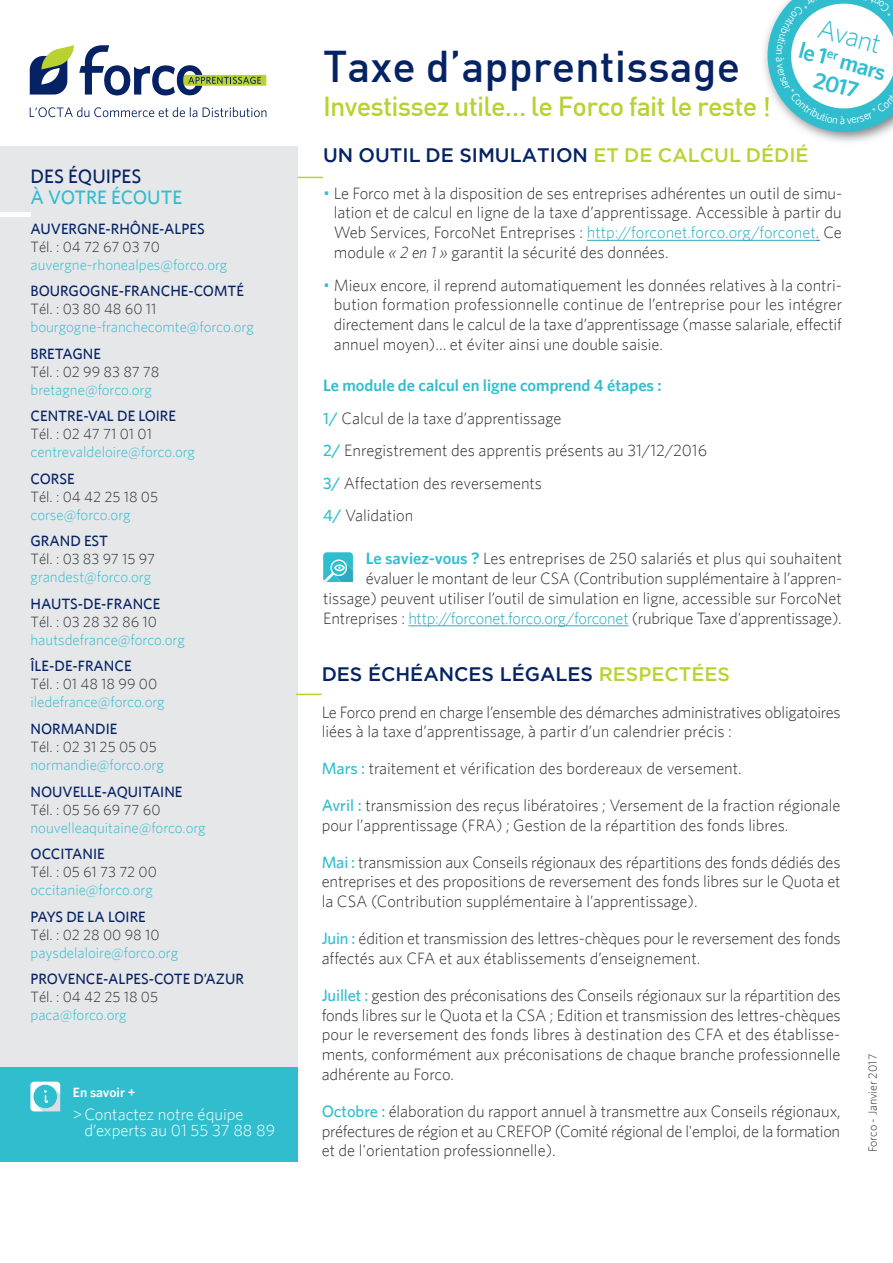
<style>
.page{position:relative;width:893px;height:1263px;background:#fff}
.page>*{position:absolute;margin:0;border:0;box-sizing:border-box;transform-origin:0 0}
.t1{font:500 43.5px "DIN";color:#052264}
.t2{font:300 27.75px "Whitney";color:#30becf}
.t3{font:500 27px "DIN";letter-spacing:-.03em;color:#bad132}
.t4{font:600 22.8px/24.5px "Whitney";color:#30becf;text-align:center}
.t5{font:500 19.5px "Gotham";color:#052264}
.t6{font:500 19.5px "Whitney";color:#30becf}
.t7{font:500 19.5px "Whitney";color:#052264}
.t8{font:300 16.5px/19.8px "Whitney";color:#312f30;text-align:justify}
.t9{font:300 16.5px/16.5px "Whitney";color:#fff}
.t10{font:300 15px "Whitney";color:#30becf}
.t11{font:300 15px "Whitney";color:#312f30}
.t12{font:500 15px "Whitney";color:#052264}
.t13{font:600 13.5px "Whitney";color:#fff}
.t14{font:300 12px "Whitney";color:#312f30}
.s1{color:#bad132}
.s2{color:#30becf}
.s3{color:#2cacbe}
.s4{color:#175d9e}
.s5{font-style:italic}
.s6{font-weight:600;color:#30becf}
.s7{font-weight:500;color:#30becf}
</style>
<div class="page">
<hr style="left:408px;top:625px;width:220px;height:1px;background:#2cacbe">
<svg style="left:323px;top:552px;width:30px;height:30px"></svg>
<div style="left:334px;top:564px;width:11px;height:7px;border:2px solid #fff;border-radius:50%"></div>
<div style="left:0;top:1066px;width:298px;height:96px;background:#30becf"></div>
<svg style="left:30px;top:1082px;width:30px;height:29px"></svg>
<div style="left:0;top:146px;width:298px;height:921px;background:#e6e7e9"></div>
<hr style="left:587px;top:240px;width:229px;height:1px;background:#2cacbe">
<hr style="left:0;top:213px;width:31px;height:4px;background:#fff">
<svg style="left:298px;top:177px;width:25px;height:1px"></svg>
<svg style="left:30px;top:45px;width:236px;height:51px"></svg>
<svg style="left:30px;top:107px;width:167px;height:10px"></svg>
<svg style="left:203px;top:107px;width:63px;height:10px"></svg>
<svg style="left:296px;top:694px;width:26px;height:1px"></svg>
<img style="left:768px;top:144px;width:38px;height:2px">
<svg style="left:764px;top:0;width:129px;height:142px"></svg>
<p class="t7" style="left:31px;top:164px;width:112px">DES ÉQUIPES</p>
<p class="t6" style="left:31px;top:185px;width:153px">À VOTRE ÉCOUTE</p>
<p class="t12" style="left:31px;top:220px;width:176px">AUVERGNE-RHÔNE-ALPES</p>
<p class="t11" style="left:31px;top:238px;width:131px">Tél. : 04 72 67 03 70</p>
<p class="t10" style="left:31px;top:256px;width:198px">auvergne-rhonealpes@forco.org</p>
<p class="t12" style="left:31px;top:282px;width:215px">BOURGOGNE-FRANCHE-COMTÉ</p>
<p class="t11" style="left:31px;top:300px;width:128px">Tél. : 03 80 48 60 11</p>
<p class="t10" style="left:31px;top:318px;width:225px">bourgogne-franchecomte@forco.org</p>
<p class="t12" style="left:31px;top:345px;width:72px">BRETAGNE</p>
<p class="t11" style="left:31px;top:363px;width:130px">Tél. : 02 99 83 87 78</p>
<p class="t10" style="left:31px;top:381px;width:123px">bretagne@forco.org</p>
<p class="t12" style="left:31px;top:407px;width:147px">CENTRE-VAL DE LOIRE</p>
<p class="t11" style="left:31px;top:425px;width:123px">Tél. : 02 47 71 01 01</p>
<p class="t10" style="left:31px;top:443px;width:166px">centrevaldeloire@forco.org</p>
<p class="t12" style="left:31px;top:470px;width:46px">CORSE</p>
<p class="t11" style="left:31px;top:488px;width:129px">Tél. : 04 42 25 18 05</p>
<p class="t10" style="left:31px;top:506px;width:102px">corse@forco.org</p>
<p class="t12" style="left:31px;top:532px;width:79px">GRAND EST</p>
<p class="t11" style="left:31px;top:550px;width:126px">Tél. : 03 83 97 15 97</p>
<p class="t10" style="left:31px;top:568px;width:122px">grandest@forco.org</p>
<p class="t12" style="left:31px;top:595px;width:131px">HAUTS-DE-FRANCE</p>
<p class="t11" style="left:31px;top:613px;width:128px">Tél. : 03 28 32 86 10</p>
<p class="t10" style="left:31px;top:631px;width:156px">hautsdefrance@forco.org</p>
<p class="t12" style="left:31px;top:657px;width:103px">ÎLE-DE-FRANCE</p>
<p class="t11" style="left:31px;top:675px;width:128px">Tél. : 01 48 18 99 00</p>
<p class="t10" style="left:31px;top:693px;width:136px">iledefrance@forco.org</p>
<p class="t12" style="left:31px;top:720px;width:88px">NORMANDIE</p>
<p class="t11" style="left:31px;top:738px;width:128px">Tél. : 02 31 25 05 05</p>
<p class="t10" style="left:31px;top:756px;width:135px">normandie@forco.org</p>
<p class="t12" style="left:31px;top:782px;width:153px">NOUVELLE-AQUITAINE</p>
<p class="t11" style="left:31px;top:800px;width:132px">Tél. : 05 56 69 77 60</p>
<p class="t10" style="left:31px;top:818px;width:177px">nouvelleaquitaine@forco.org</p>
<p class="t12" style="left:31px;top:845px;width:76px">OCCITANIE</p>
<p class="t11" style="left:31px;top:863px;width:128px">Tél. : 05 61 73 72 00</p>
<p class="t10" style="left:31px;top:881px;width:124px">occitanie@forco.org</p>
<p class="t12" style="left:31px;top:907px;width:117px">PAYS DE LA LOIRE</p>
<p class="t11" style="left:31px;top:926px;width:131px">Tél. : 02 28 00 98 10</p>
<p class="t10" style="left:31px;top:944px;width:149px">paysdelaloire@forco.org</p>
<p class="t12" style="left:31px;top:970px;width:215px">PROVENCE-ALPES-COTE D’AZUR</p>
<p class="t11" style="left:31px;top:988px;width:129px">Tél. : 04 42 25 18 05</p>
<p class="t10" style="left:31px;top:1006px;width:98px">paca@forco.org</p>
<p class="t13" style="left:73px;top:1084px;width:64px">En savoir +</p>
<p class="t9" style="left:84px;top:1105px;width:192px;text-indent:-11px">&gt; Contactez notre équipe d’experts au 01 55 37 88 89</p>
<h1 class="t1" style="left:323px;top:38px;width:418px">Taxe d’apprentissage</h1>
<h3 class="t3" style="left:323px;top:89px;width:449px">Investissez utile… le Forco fait le reste !</h3>
<h2 class="t2" style="left:822px;top:12px;width:66px;rotate:15deg">Avant</h2>
<h3 class="t4" style="left:803px;top:37px;width:91px;rotate:15deg">le 1<sup>er</sup> mars<br>2017</h3>
<p class="t5" style="left:323px;top:142px;width:487px">UN OUTIL DE SIMULATION <span class="s1">ET DE CALCUL DÉDIÉ</span></p>
<p class="t8" style="left:334px;top:183px;width:510px;text-indent:-11px"><span class="s2">•</span> Le Forco met à la disposition de ses entreprises adhérentes un outil de simu&shy;lation et de calcul en ligne de la taxe d’apprentissage. Accessible à partir du Web Services, ForcoNet Entreprises : <span class="s3">http://forconet.forco.org/forconet</span><span class="s4">.</span> Ce module <span class="s5">« 2 en 1 »</span> garantit la sécurité des données.</p>
<p class="t8" style="left:334px;top:275px;width:510px;text-indent:-11px"><span class="s2">•</span> Mieux encore, il reprend automatiquement les données relatives à la contri&shy;bution formation professionnelle continue de l’entreprise pour les intégrer directement dans le calcul de la taxe d’apprentissage (masse salariale, effectif annuel moyen)… et éviter ainsi une double saisie.</p>
<p class="t8" style="left:323px;top:369px;width:386px;line-height:32.5px;text-align:left"><span class="s6">Le module de calcul en ligne comprend 4 étapes :<br></span><span class="s7">1/</span> Calcul de la taxe d’apprentissage<br><span class="s7">2/</span> Enregistrement des apprentis présents au 31/12/2016<br><span class="s7">3/</span> Affectation des reversements<br><span class="s7">4/</span> Validation</p>
<p class="t8" style="left:323px;top:548px;width:520px;text-align:right"><span class="s6">Le saviez-vous ?</span> Les entreprises de 250 salariés et plus qui souhaitent évaluer le montant de leur CSA (Contribution supplémentaire à l’appren&shy;tissage) peuvent utiliser l’outil de simulation en ligne, accessible sur ForcoNet Entreprises : <span class="s3">http://forconet.forco.org/forconet</span> (rubrique Taxe d'apprentissage).</p>
<p class="t5" style="left:322px;top:661px;width:410px">DES ÉCHÉANCES LÉGALES <span class="s1">RESPECTÉES</span></p>
<p class="t8" style="left:322px;top:702px;width:521px">Le Forco prend en charge l’ensemble des démarches administratives obligatoires liées à la taxe d’apprentissage, à partir d’un calendrier précis :</p>
<p class="t8" style="left:322px;top:758px;width:422px"><span class="s7">Mars :</span> traitement et vérification des bordereaux de versement.</p>
<p class="t8" style="left:322px;top:795px;width:520px"><span class="s7">Avril :</span> transmission des reçus libératoires ; Versement de la fraction régionale pour l’apprentissage (FRA) ; Gestion de la répartition des fonds libres.</p>
<p class="t8" style="left:322px;top:852px;width:520px"><span class="s7">Mai :</span> transmission aux Conseils régionaux des répartitions des fonds dédiés des entreprises et des propositions de reversement des fonds libres sur le Quota et la CSA (Contribution supplémentaire à l’apprentissage).</p>
<p class="t8" style="left:322px;top:928px;width:521px"><span class="s7">Juin :</span> édition et transmission des lettres-chèques pour le reversement des fonds affectés aux CFA et aux établissements d’enseignement.</p>
<p class="t8" style="left:322px;top:985px;width:521px"><span class="s7">Juillet :</span> gestion des préconisations des Conseils régionaux sur la répartition des fonds libres sur le Quota et la CSA ; Edition et transmission des lettres-chèques pour le reversement des fonds libres à destination des CFA et des établisse&shy;ments, conformément aux préconisations de chaque branche professionnelle adhérente au Forco.</p>
<p class="t8" style="left:322px;top:1101px;width:521px"><span class="s7">Octobre :</span> élaboration du rapport annuel à transmettre aux Conseils régionaux, préfectures de région et au CREFOP (Comité régional de l'emploi, de la formation et de l'orientation professionnelle).</p>
<p class="t14" style="left:866px;top:1152px;width:100px;rotate:-90deg">Forco - Janvier 2017</p>
</div>
